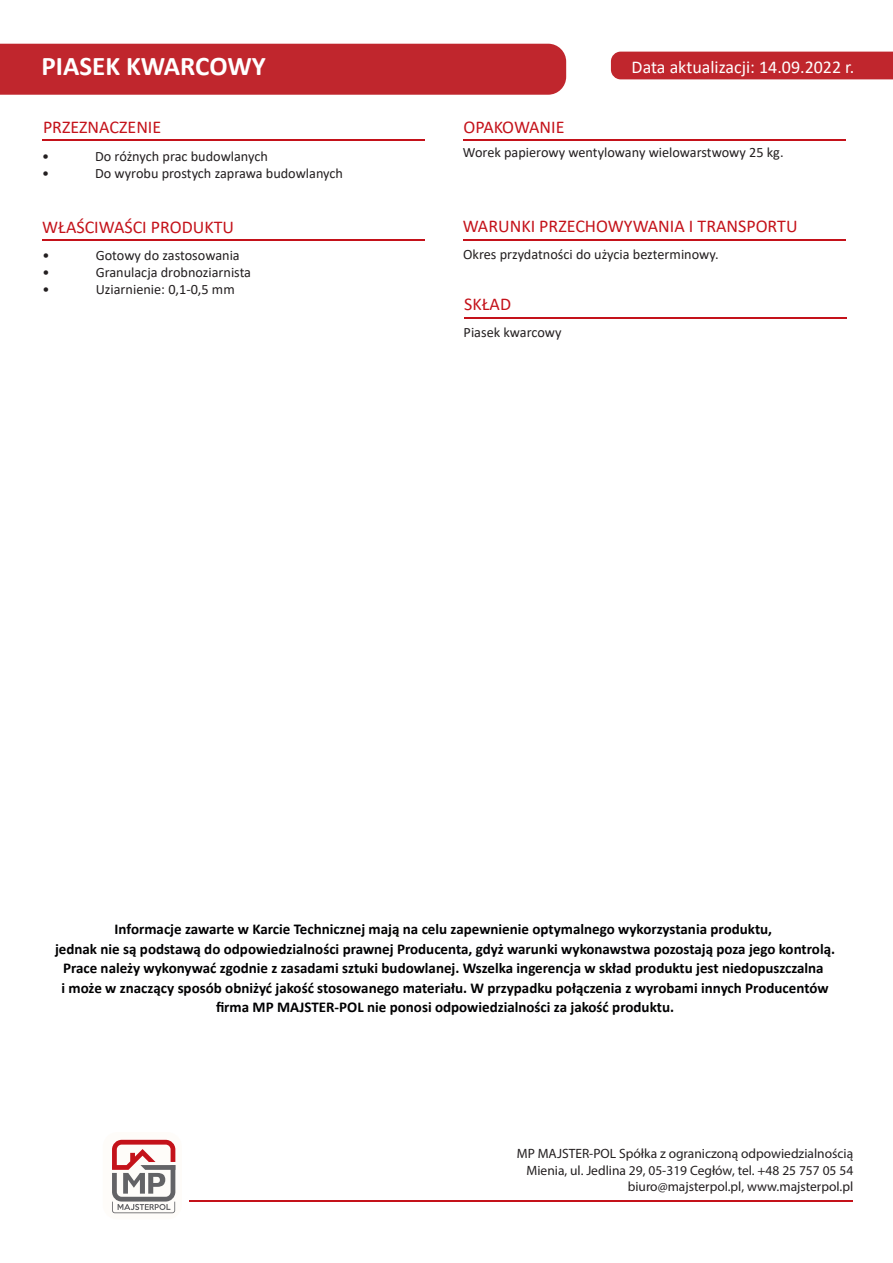
<style>
.page{position:relative;width:893px;height:1263px;background:#fff}
.page>*{position:absolute;margin:0;border:0;box-sizing:border-box;transform-origin:0 0}
.t1{font:700 27px "Calibri";color:#fff}
.t2{font:18px "Calibri";color:#c4121a}
.t3{font:18px "Calibri";color:#fff}
.t4{font:700 15px/19.5px "Calibri";color:#000002;text-align:center}
.t5{font:14.25px "Calibri";color:#231f20}
.t6{font:13.5px/16.2px "Myriad Pro";color:#231f20;text-align:right}
</style>
<div class="page">
<hr style="left:42px;top:139px;width:383px;height:1px;background:#c4121a">
<hr style="left:42px;top:239px;width:383px;height:1px;background:#c4121a">
<hr style="left:463px;top:239px;width:382px;height:1px;background:#c4121a">
<hr style="left:463px;top:140px;width:383px;height:1px;background:#c4121a">
<hr style="left:464px;top:317px;width:383px;height:1px;background:#c4121a">
<div style="left:0;top:44px;width:566px;height:51px;background:#c0262d"></div>
<div style="left:611px;top:52px;width:282px;height:27px;background:#c0262d"></div>
<div style="left:103px;top:1132px;width:79px;height:87px;background:#fefcf9;border-radius:15px"></div>
<svg style="left:112px;top:1140px;width:63px;height:73px"></svg>
<hr style="left:189px;top:1201px;width:664px;height:1px;background:#c4121a">
<h1 class="t1" style="left:42px;top:47px;width:226px">PIASEK KWARCOWY</h1>
<p class="t3" style="left:632px;top:55px;width:224px">Data aktualizacji: 14.09.2022 r.</p>
<p class="t2" style="left:43px;top:114px;width:120px">PRZEZNACZENIE</p>
<p class="t2" style="left:463px;top:114px;width:103px">OPAKOWANIE</p>
<p class="t5" style="left:42px;top:146px;width:9px">•</p>
<p class="t5" style="left:95px;top:146px;width:174px">Do różnych prac budowlanych</p>
<p class="t5" style="left:42px;top:163px;width:9px">•</p>
<p class="t5" style="left:95px;top:163px;width:249px">Do wyrobu prostych zaprawa budowlanych</p>
<p class="t5" style="left:463px;top:142px;width:322px">Worek papierowy wentylowany wielowarstwowy 25 kg.</p>
<p class="t2" style="left:42px;top:214px;width:193px">WŁAŚCIWAŚCI PRODUKTU</p>
<p class="t5" style="left:43px;top:245px;width:9px">•</p>
<p class="t5" style="left:96px;top:245px;width:146px">Gotowy do zastosowania</p>
<p class="t5" style="left:43px;top:262px;width:9px">•</p>
<p class="t5" style="left:96px;top:262px;width:157px">Granulacja drobnoziarnista</p>
<p class="t5" style="left:43px;top:279px;width:9px">•</p>
<p class="t5" style="left:96px;top:279px;width:140px">Uziarnienie: 0,1-0,5 mm</p>
<p class="t2" style="left:463px;top:214px;width:336px">WARUNKI PRZECHOWYWANIA I TRANSPORTU</p>
<p class="t5" style="left:463px;top:245px;width:257px">Okres przydatności do użycia bezterminowy.</p>
<p class="t2" style="left:464px;top:292px;width:48px">SKŁAD</p>
<p class="t5" style="left:464px;top:323px;width:100px">Piasek kwarcowy</p>
<p class="t4" style="left:55px;top:919px;width:781px">Informacje zawarte w Karcie Technicznej mają na celu zapewnienie optymalnego wykorzystania produktu,<br>jednak nie są podstawą do odpowiedzialności prawnej Producenta, gdyż warunki wykonawstwa pozostają poza jego kontrolą.<br>Prace należy wykonywać zgodnie z zasadami sztuki budowlanej. Wszelka ingerencja w skład produktu jest niedopuszczalna<br>i może w znaczący sposób obniżyć jakość stosowanego materiału. W przypadku połączenia z wyrobami innych Producentów firma MP MAJSTER-POL nie ponosi odpowiedzialności za jakość produktu.</p>
<p class="t6" style="left:517px;top:1145px;width:338px">MP MAJSTER-POL Spółka z ograniczoną odpowiedzialnością<br>Mienia, ul. Jedlina 29, 05-319 Cegłów, tel. +48 25 757 05 54 biuro@majsterpol.pl, www.majsterpol.pl</p>
</div>
